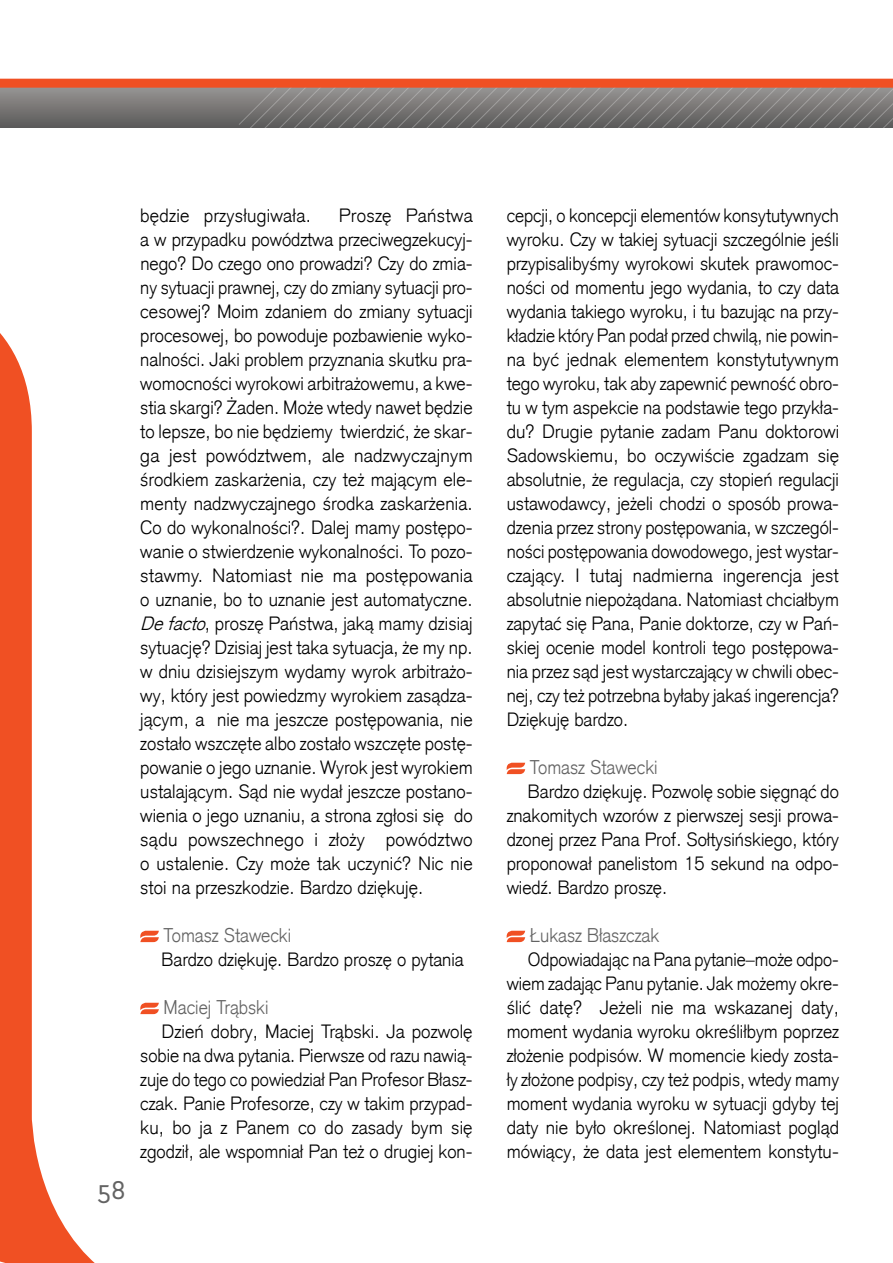
<style>
.page{position:relative;width:893px;height:1263px;background:#fff}
.page>*{position:absolute;margin:0;border:0;box-sizing:border-box;transform-origin:0 0}
.t1{font:26.4px "Anivers";color:#636363}
.t2{font:300 19.35px "Akzidenz Grotesk CE";color:#636363;scale:.95 1}
.t3{font:300 18.75px/24px "Akzidenz Grotesk CE";color:#000;text-align:justify}
.t4{font:300 18.75px/24px "Akzidenz Grotesk CE";color:#000;text-align:justify;scale:.96 1}
.s1{font-style:italic}
</style>
<div class="page">
<svg style="left:0;top:88px;width:239px;height:40px;background:#777675"></svg>
<svg style="left:239px;top:88px;width:654px;height:40px;background:#7b7978"></svg>
<div style="left:0;top:79px;width:893px;height:9px;background:#f05023"></div>
<svg style="left:0;top:333px;width:95px;height:930px"></svg>
<svg style="left:140px;top:931px;width:19px;height:11px"></svg>
<svg style="left:140px;top:1003px;width:19px;height:11px"></svg>
<svg style="left:507px;top:763px;width:18px;height:11px"></svg>
<svg style="left:507px;top:931px;width:18px;height:11px"></svg>
<h1 class="t1" style="left:98px;top:1175px;width:29px">58</h1>
<p class="t3" style="left:140px;top:203px;width:334px;text-indent:199px">Proszę Państwa a w przypadku powództwa przeciwegzekucyj&shy;nego? Do czego ono prowadzi? Czy do zmia&shy;ny sytuacji prawnej, czy do zmiany sytuacji pro&shy;cesowej? Moim zdaniem do zmiany sytuacji procesowej, bo powoduje pozbawienie wyko&shy;nalności. Jaki problem przyznania skutku pra&shy;womocności wyrokowi arbitrażowemu, a kwe&shy;stia skargi? Żaden. Może wtedy nawet będzie to lepsze, bo nie będziemy twierdzić, że skar&shy;ga jest powództwem, ale nadzwyczajnym środkiem zaskarżenia, czy też mającym ele&shy;menty nadzwyczajnego środka zaskarżenia.<br>Co do wykonalności?. Dalej mamy postępo&shy;wanie o stwierdzenie wykonalności. To pozo&shy;stawmy. Natomiast nie ma postępowania o uznanie, bo to uznanie jest automatyczne.<br><span class="s1">Defacto</span>, proszę Państwa, jaką mamy dzisiaj sytuację? Dzisiaj jest taka sytuacja, że my np. w dniu dzisiejszym wydamy wyrok arbitrażo&shy;wy, który jest powiedzmy wyrokiem zasądza&shy;jącym, a nie ma jeszcze postępowania, nie zostało wszczęte albo zostało wszczęte postę&shy;powanie o jego uznanie. Wyrok jest wyrokiem ustalającym. Sąd nie wydał jeszcze postano&shy;wienia o jego uznaniu, a strona zgłosi się do sądu powszechnego i złoży powództwo o ustalenie. Czy może tak uczynić? Nic nie stoi na przeszkodzie. Bardzo dziękuję.</p>
<p class="t2" style="left:164px;top:923px;width:136px">Tomasz Stawecki</p>
<p class="t3" style="left:162px;top:947px;width:304px">Bardzo dziękuję. Bardzo proszę o pytania</p>
<p class="t2" style="left:164px;top:995px;width:112px">Maciej Trąbski</p>
<p class="t3" style="left:140px;top:1019px;width:334px;text-indent:21px">Dzień dobry, Maciej Trąbski. Ja pozwolę sobie na dwa pytania. Pierwsze od razu nawią&shy;zuje do tego co powiedział Pan Profesor Błasz&shy;czak. Panie Profesorze, czy w takim przypad&shy;ku, bo ja z Panem co do zasady bym się zgodził, ale wspomniał Pan też o drugiej kon-</p>
<p class="t3" style="left:140px;top:203px;width:172px">będzie przysługiwała.</p>
<p class="t3" style="left:507px;top:203px;width:334px">cepcji, o koncepcji elementów konsytutywnych wyroku. Czy w takiej sytuacji szczególnie jeśli przypisalibyśmy wyrokowi skutek prawomoc&shy;ności od momentu jego wydania, to czy data wydania takiego wyroku, i tu bazując na przy&shy;kładzie który Pan podał przed chwilą, nie powin&shy;na być jednak elementem konstytutywnym tego wyroku, tak aby zapewnić pewność obro&shy;tu w tym aspekcie na podstawie tego przykła&shy;du? Drugie pytanie zadam Panu doktorowi Sadowskiemu, bo oczywiście zgadzam się absolutnie, że regulacja, czy stopień regulacji ustawodawcy, jeżeli chodzi o sposób prowa&shy;dzenia przez strony postępowania, w szczegól&shy;ności postępowania dowodowego, jest wystar&shy;czający. I tutaj nadmierna ingerencja jest absolutnie niepożądana. Natomiast chciałbym zapytać się Pana, Panie doktorze, czy w Pań&shy;skiej ocenie model kontroli tego postępowa&shy;nia przez sąd jest wystarczający w chwili obec&shy;nej, czy też potrzebna byłaby jakaś ingerencja?<br>Dziękuję bardzo.</p>
<p class="t2" style="left:530px;top:755px;width:136px">Tomasz Stawecki</p>
<p class="t3" style="left:507px;top:779px;width:334px;text-indent:21px">Bardzo dziękuję. Pozwolę sobie sięgnąć do znakomitych wzorów z pierwszej sesji prowa&shy;dzonej przez Pana Prof. Sołtysińskiego, który proponował panelistom 15 sekund na odpo&shy;wiedź. Bardzo proszę.</p>
<p class="t2" style="left:530px;top:923px;width:138px">Łukasz Błaszczak</p>
<p class="t4" style="left:507px;top:947px;width:348px;text-indent:21px">Odpowiadając na Pana pytanie–może odpo&shy;wiem zadając Panu pytanie. Jak możemy okre&shy;ślić datę? Jeżeli nie ma wskazanej daty, moment wydania wyroku określiłbym poprzez złożenie podpisów. W momencie kiedy zosta&shy;ły złożone podpisy, czy też podpis, wtedy mamy moment wydania wyroku w sytuacji gdyby tej daty nie było określonej. Natomiast pogląd mówiący, że data jest elementem konstytu-</p>
</div>
